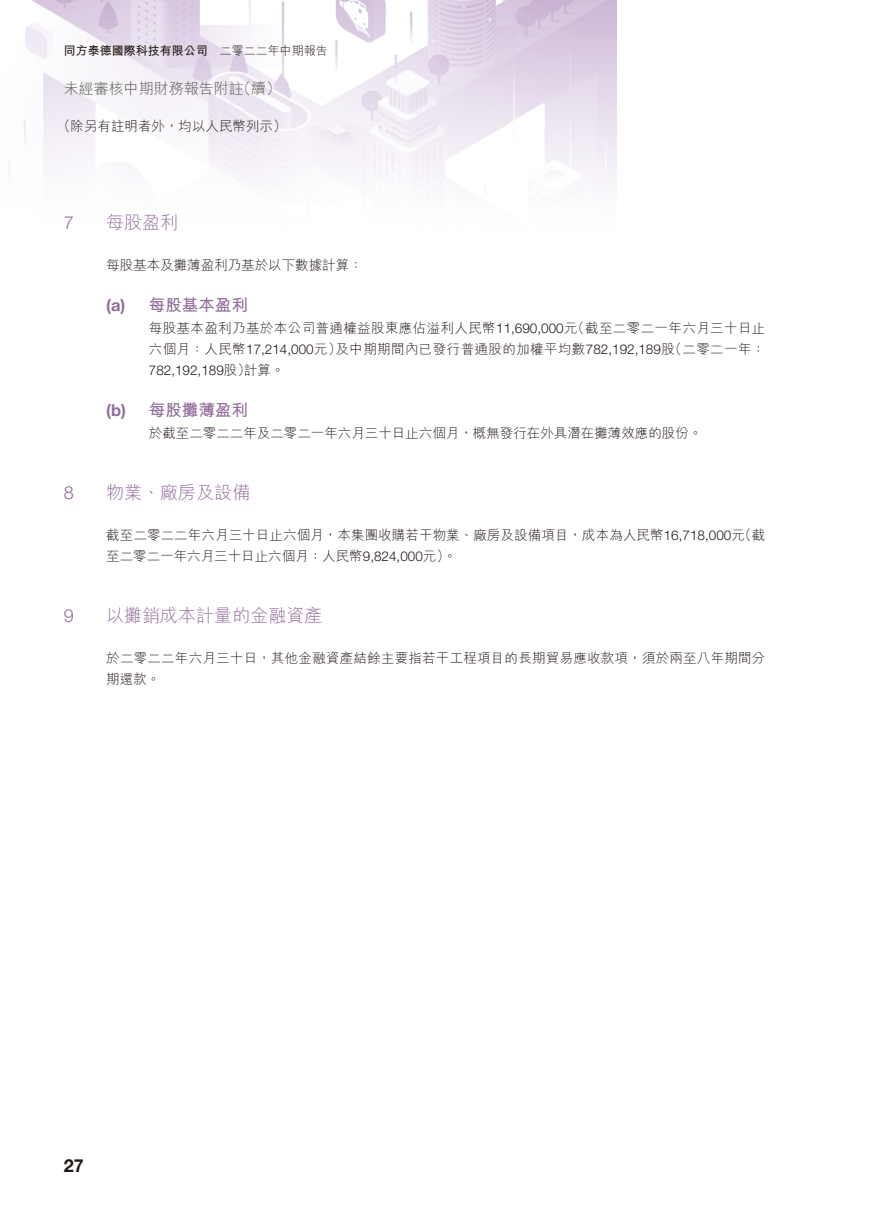
<style>
.page{position:relative;width:893px;height:1212px;background:#fff}
.page>*{position:absolute;margin:0;border:0;box-sizing:border-box;transform-origin:0 0}
.t1{font:18px "M Hei HK Light E Ten B5 H";color:#926d9c}
.t2{font:300 18px "Helvetica Neue LT Std";color:#926d9c}
.t3{font:700 18px "Helvetica Neue LT Std";color:#231916}
.t4{font:16.5px "M Hei HK Bold E Ten B5 H";color:#926d9c}
.t5{font:15px "M Hei HK Light E Ten B5 H";color:#595857}
.t6{font:13.5px/21px "M Hei HK Light E Ten B5 H";letter-spacing:.005em;color:#231916}
.t7{font:13.5px/21px "M Hei HK Light E Ten B5 H";letter-spacing:.03em;color:#231916}
.t8{font:300 13.5px "Helvetica Neue LT Std";color:#231916}
.t9{font:12px "M Hei HK Bold E Ten B5 H";color:#231916}
.s1{font-family:"M Hei HK Light E Ten B5 H"}
.s2{font-family:"Helvetica Neue LT Std";font-weight:700}
.s3{font-family:"Helvetica Neue LT Std";font-weight:300}
.s4{font-family:"M Hei HK Light E Ten B5 H";font-weight:400}
</style>
<div class="page">
<img style="left:8px;top:0;width:609px;height:189px">
<p class="t9" style="left:64px;top:46px;width:265px">同方泰德國際科技有限公司 <span class="s1">二零二二年中期報告</span></p>
<p class="t5" style="left:64px;top:83px;width:219px">未經審核中期財務報告附註（續）</p>
<p class="t6" style="left:57px;top:117px;width:231px">（除另有註明者外，均以人民幣列示）</p>
<h1 class="t2" style="left:64px;top:216px;width:12px">7</h1>
<h1 class="t1" style="left:106px;top:215px;width:74px">每股盈利</h1>
<p class="t6" style="left:106px;top:256px;width:258px">每股基本及攤薄盈利乃基於以下數據計算：</p>
<p class="t4" style="left:106px;top:299px;width:143px"><span class="s2">(a)</span> 每股基本盈利</p>
<p class="t7" style="left:149px;top:319px;width:618px">每股基本盈利乃基於本公司普通權益股東應佔溢利人民幣<span class="s3">11,690,000</span>元（截至二零二一年六月三十日止六個月：人民幣<span class="s3">17,214,000</span>元）及中期期間內已發行普通股的加權平均數<span class="s3">782,192,189</span>股（二零二一年：</p>
<p class="t8" style="left:149px;top:365px;width:137px">782,192,189<span class="s4">股）計算。</span></p>
<p class="t4" style="left:106px;top:404px;width:143px"><span class="s2">(b)</span> 每股攤薄盈利</p>
<p class="t6" style="left:149px;top:424px;width:555px">於截至二零二二年及二零二一年六月三十日止六個月，概無發行在外具潛在攤薄效應的股份。</p>
<h1 class="t2" style="left:64px;top:486px;width:12px">8</h1>
<h1 class="t1" style="left:106px;top:485px;width:146px">物業、廠房及設備</h1>
<p class="t6" style="left:106px;top:526px;width:661px">截至二零二二年六月三十日止六個月，本集團收購若干物業、廠房及設備項目，成本為人民幣<span class="s3">16,718,000</span>元（截至二零二一年六月三十日止六個月：人民幣<span class="s3">9,824,000</span>元）。</p>
<h1 class="t2" style="left:64px;top:609px;width:12px">9</h1>
<h1 class="t1" style="left:106px;top:608px;width:218px">以攤銷成本計量的金融資產</h1>
<p class="t6" style="left:106px;top:649px;width:661px">於二零二二年六月三十日，其他金融資產結餘主要指若干工程項目的長期貿易應收款項，須於兩至八年期間分期還款。</p>
<h1 class="t3" style="left:64px;top:1159px;width:22px">27</h1>
</div>
